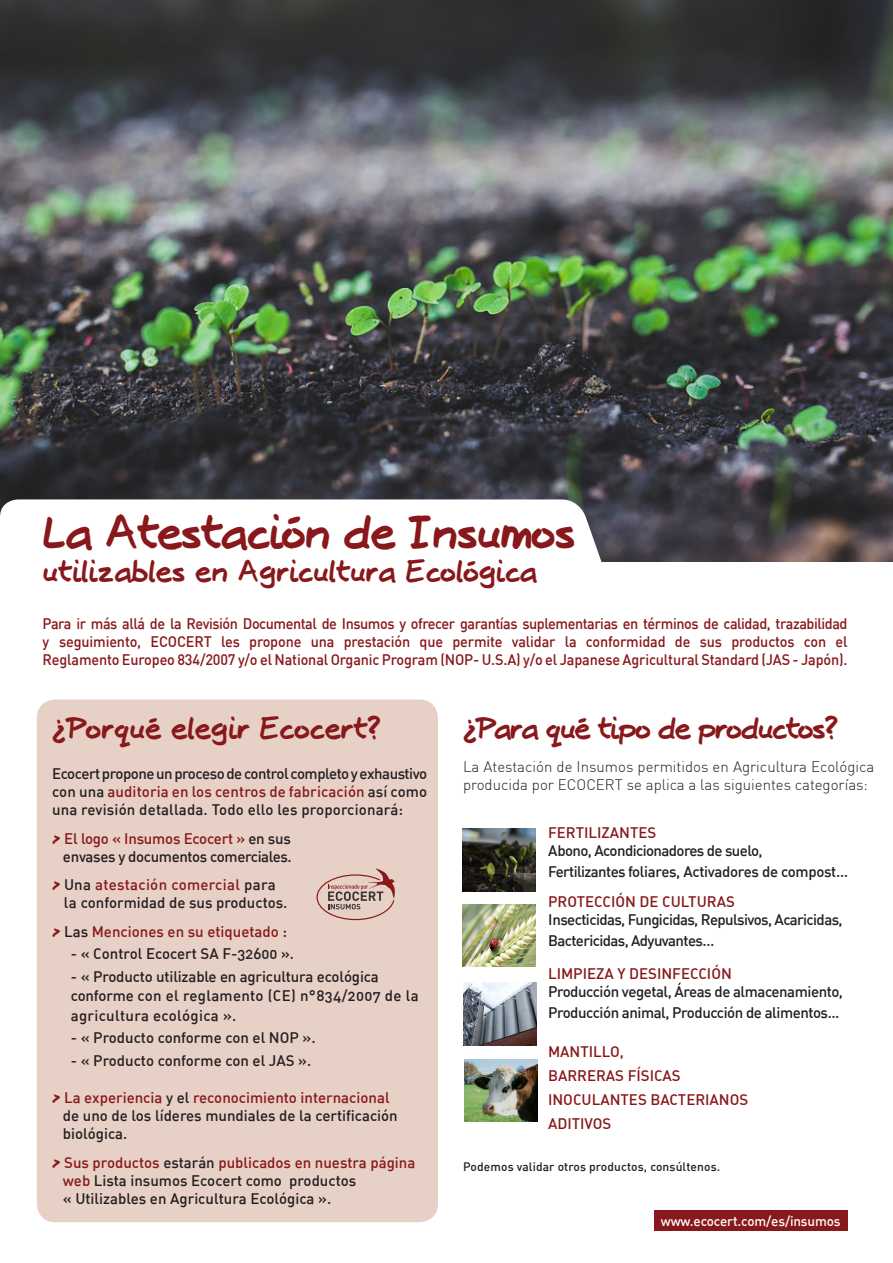
<style>
.page{position:relative;width:893px;height:1263px;background:#fff}
.page>*{position:absolute;margin:0;border:0;box-sizing:border-box;transform-origin:0 0}
.t1{font:700 42px "Josschrift";letter-spacing:-.03em;color:#88181b}
.t2{font:700 27px "Josschrift";color:#88181b}
.t3{font:700 27px "Josschrift";letter-spacing:-.05em;color:#88181b}
.t4{font:15px/18px "DIN Medium Alternate";letter-spacing:-.01em;color:#231f20}
.t5{font:500 15px/18px "DIN";letter-spacing:-.01em;color:#88181b;text-align:justify;scale:.96 1}
.t6{font:15px "DIN Medium Alternate";color:#88181b}
.t7{font:15px/21px "DIN Medium Alternate";letter-spacing:-.04em;color:#231f20}
.t8{font:15px/21px "DIN Medium Alternate";letter-spacing:-.03em;color:#231f20}
.t9{font:300 15px/18px "DIN";color:#231f20}
.t10{font:15px/18px "DIN Medium Alternate";letter-spacing:.01em;color:#231f20}
.t11{font:15px "DIN Medium Alternate";letter-spacing:.02em;color:#88181b}
.t12{font:13.5px "DIN Medium Alternate";letter-spacing:-.01em;color:#fff}
.t13{font:12px "DIN Medium Alternate";letter-spacing:.01em;color:#231f20}
.s1{color:#88181b}
.s2{font-family:"Josschrift";font-weight:700}
.s3{color:#231f20}
.s4{font-family:"Josschrift";font-weight:700;color:#88181b}
</style>
<div class="page">
<img style="left:0;top:0;width:893px;height:562px">
<div style="left:37px;top:699px;width:401px;height:523px;background:#e7d0c6;border-radius:18px"></div>
<svg style="left:0;top:499px;width:633px;height:63px"></svg>
<div style="left:654px;top:1210px;width:194px;height:21px;background:#88181b"></div>
<hr style="left:0;top:516px;width:1px;height:101px;background:#fff">
<svg style="left:316px;top:868px;width:79px;height:52px"></svg>
<img style="left:462px;top:904px;width:73px;height:63px">
<img style="left:464px;top:1059px;width:74px;height:63px">
<img style="left:462px;top:829px;width:74px;height:62px">
<img style="left:463px;top:982px;width:73px;height:63px">
<p class="t1" style="left:43px;top:504px;width:534px">La Atestación de Insumos</p>
<p class="t2" style="left:43px;top:553px;width:496px">utilizables en Agricultura Ecológica</p>
<p class="t5" style="left:43px;top:614px;width:840px">Para ir más allá de la Revisión Documental de Insumos y ofrecer garantías suplementarias en términos de calidad, trazabilidad y seguimiento, ECOCERT les propone una prestación que permite validar la conformidad de sus productos con el Reglamento Europeo 834/2007 y/o el National Organic Program (NOP- U.S.A) y/o el Japanese Agricultural Standard (JAS - Japón).</p>
<p class="t2" style="left:52px;top:710px;width:331px">¿Porqué elegir Ecocert?</p>
<p class="t8" style="left:52px;top:763px;width:377px">Ecocert propone un proceso de control completo y exhaustivo</p>
<p class="t10" style="left:52px;top:782px;width:377px">con una <span class="s1">auditoria en los centros de fabricación</span> así como una revisión detallada. Todo ello les proporcionará:</p>
<p class="t6" style="left:52px;top:829px;width:240px"><span class="s2">&gt;</span> El logo « Insumos Ecocert » <span class="s3">en sus</span></p>
<p class="t4" style="left:63px;top:847px;width:230px">envases y documentos comerciales.</p>
<p class="t11" style="left:52px;top:875px;width:225px"><span class="s2">&gt;</span> <span class="s3">Una</span> atestación comercial <span class="s3">para</span></p>
<p class="t4" style="left:64px;top:893px;width:225px">la conformidad de sus productos.</p>
<p class="t6" style="left:52px;top:922px;width:236px"><span class="s2">&gt;</span> <span class="s3">Las</span> Menciones en su etiquetado <span class="s3">:</span></p>
<p class="t4" style="left:71px;top:944px;width:225px">- « Control Ecocert SA F-32600 ».</p>
<p class="t4" style="left:71px;top:966px;width:349px;line-height:19.5px">- « Producto utilizable en agricultura ecológica conforme con el reglamento (CE) n°834/2007 de la agricultura ecológica ».</p>
<p class="t4" style="left:71px;top:1028px;width:246px">- « Producto conforme con el NOP ».</p>
<p class="t4" style="left:71px;top:1051px;width:242px">- « Producto conforme con el JAS ».</p>
<p class="t4" style="left:63px;top:1088px;width:336px;text-indent:-11px"><span class="s4">&gt;</span> <span class="s1">La experiencia</span> y el <span class="s1">reconocimiento internacional </span>de uno de los líderes mundiales de la certificación biológica.</p>
<p class="t4" style="left:63px;top:1153px;width:354px;text-indent:-11px"><span class="s4">&gt;</span> <span class="s1">Sus productos</span> estarán <span class="s1">publicados en nuestra página web</span> Lista insumos Ecocert como productos<br>« Utilizables en Agricultura Ecológica ».</p>
<p class="t3" style="left:463px;top:710px;width:377px">¿Para qué tipo de productos?</p>
<p class="t9" style="left:463px;top:757px;width:413px">La Atestación de Insumos permitidos en Agricultura Ecológica producida por ECOCERT se aplica a las siguientes categorías:</p>
<p class="t6" style="left:548px;top:823px;width:110px">FERTILIZANTES</p>
<p class="t7" style="left:548px;top:839px;width:302px">Abono, Acondicionadores de suelo,<br>Fertilizantes foliares, Activadores de compost…</p>
<p class="t6" style="left:548px;top:892px;width:188px">PROTECCIÓN DE CULTURAS</p>
<p class="t7" style="left:548px;top:908px;width:296px">Insecticidas, Fungicidas, Repulsivos, Acaricidas,<br>Bactericidas, Adyuvantes…</p>
<p class="t6" style="left:548px;top:964px;width:185px">LIMPIEZA Y DESINFECCIÓN</p>
<p class="t8" style="left:548px;top:980px;width:296px">Producción vegetal, Áreas de almacenamiento,<br>Producción animal, Producción de alimentos...</p>
<p class="t6" style="left:548px;top:1042px;width:77px">MANTILLO,</p>
<p class="t6" style="left:548px;top:1066px;width:134px">BARRERAS FÍSICAS</p>
<p class="t6" style="left:548px;top:1090px;width:202px">INOCULANTES BACTERIANOS</p>
<p class="t6" style="left:548px;top:1114px;width:65px">ADITIVOS</p>
<p class="t13" style="left:463px;top:1159px;width:259px">Podemos validar otros productos, consúltenos.</p>
<p class="t12" style="left:661px;top:1213px;width:181px">www.ecocert.com/es/insumos</p>
</div>
